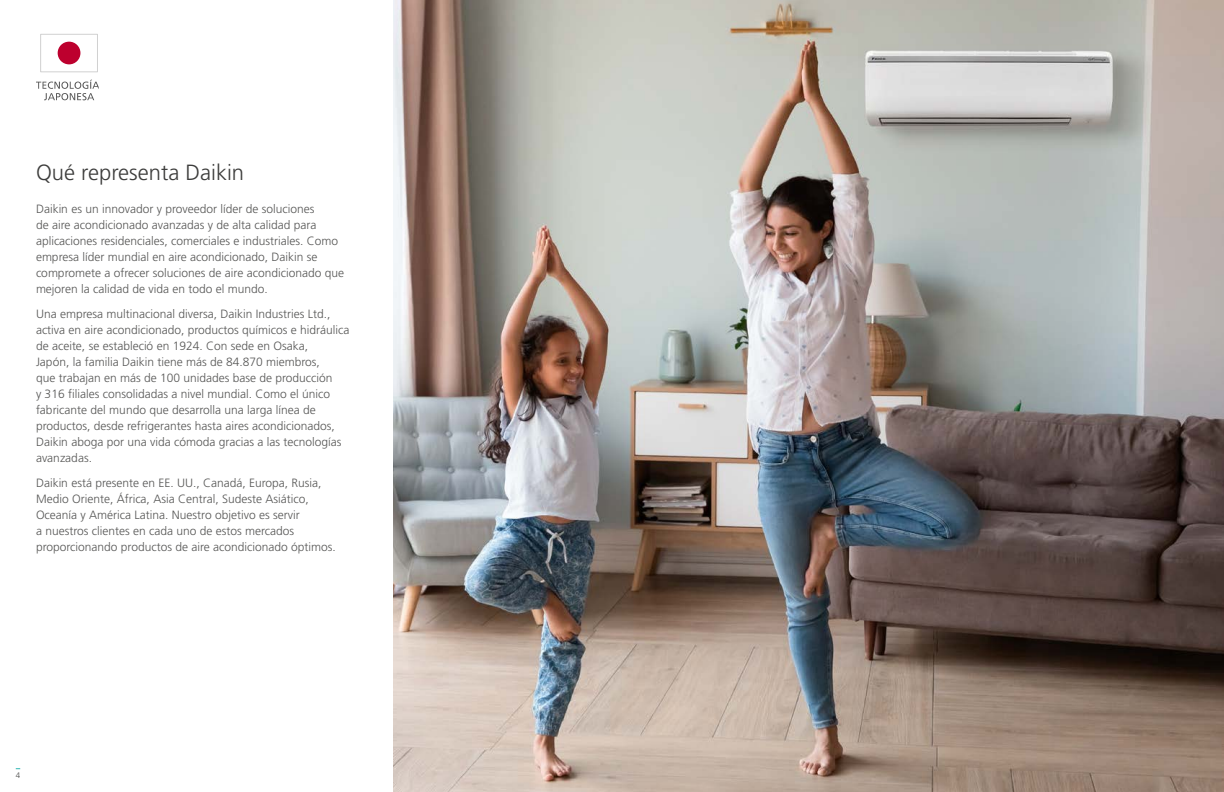
<style>
.page{position:relative;width:1224px;height:792px;background:#fff}
.page>*{position:absolute;margin:0;border:0;box-sizing:border-box;transform-origin:0 0}
.t1{font:300 22px "Frutiger";color:#3c3c3b}
.t2{font:300 12px/16px "Frutiger";color:#575756}
.t3{font:300 8px "Frutiger";color:#4a4a49}
</style>
<div class="page">
<img style="left:393px;top:0;width:831px;height:792px">
<svg style="left:40px;top:34px;width:58px;height:38px"></svg>
<div style="left:58px;top:42px;width:22px;height:22px;background:#bd002e;border-radius:50%"></div>
<svg style="left:36px;top:80px;width:63px;height:20px"></svg>
<h1 class="t1" style="left:36px;top:160px;width:210px">Qué representa Daikin</h1>
<p class="t2" style="left:36px;top:201px;width:310px">Daikin es un innovador y proveedor líder de soluciones<br>de aire acondicionado avanzadas y de alta calidad para aplicaciones residenciales, comerciales e industriales. Como empresa líder mundial en aire acondicionado, Daikin se compromete a ofrecer soluciones de aire acondicionado que mejoren la calidad de vida en todo el mundo.</p>
<p class="t2" style="left:36px;top:306px;width:315px">Una empresa multinacional diversa, Daikin Industries Ltd., activa en aire acondicionado, productos químicos e hidráulica de aceite, se estableció en 1924. Con sede en Osaka,<br>Japón, la familia Daikin tiene más de 84.870 miembros,<br>que trabajan en más de 100 unidades base de producción<br>y 316 filiales consolidadas a nivel mundial. Como el único fabricante del mundo que desarrolla una larga línea de productos, desde refrigerantes hasta aires acondicionados, Daikin aboga por una vida cómoda gracias a las tecnologías avanzadas.</p>
<p class="t2" style="left:36px;top:475px;width:301px">Daikin está presente en EE. UU., Canadá, Europa, Rusia, Medio Oriente, África, Asia Central, Sudeste Asiático, Oceanía y América Latina. Nuestro objetivo es servir<br>a nuestros clientes en cada uno de estos mercados proporcionando productos de aire acondicionado óptimos.</p>
<p class="t3" style="left:16px;top:770px;width:6px">4</p>
</div>
